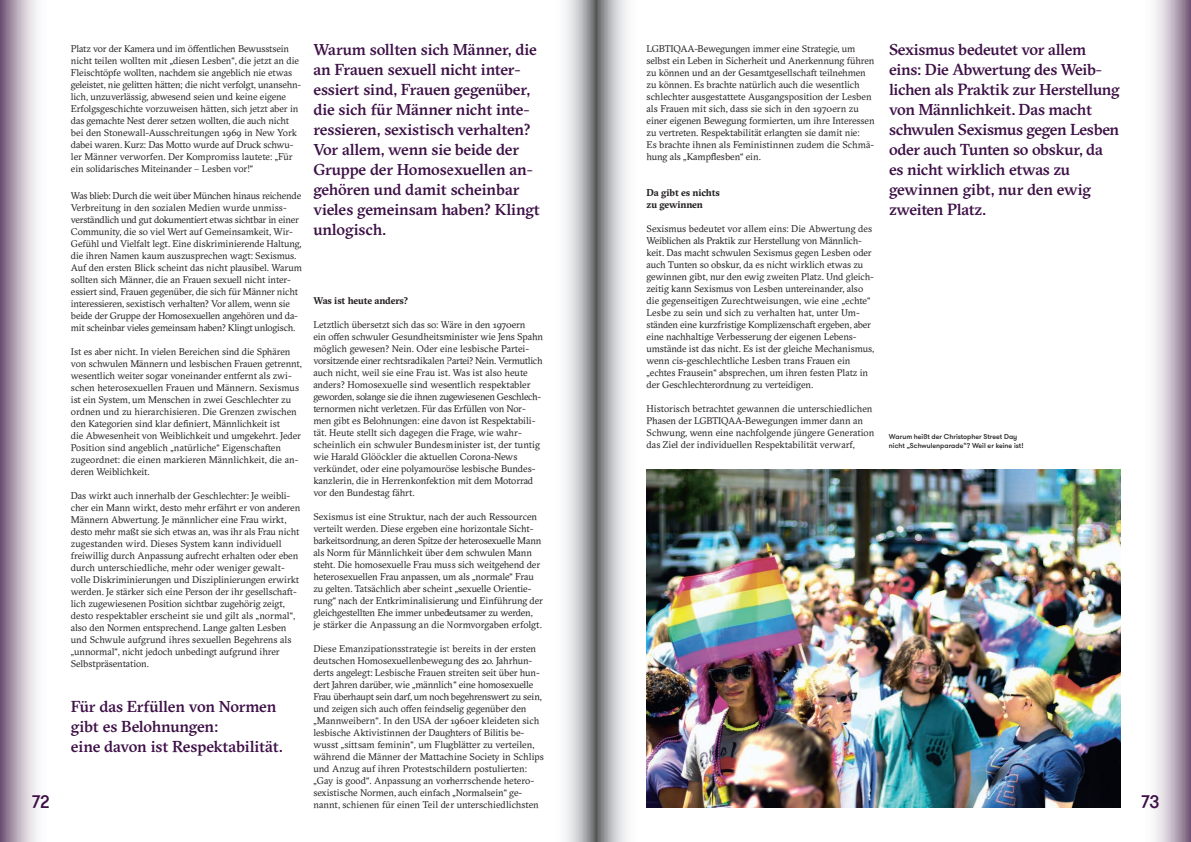
<style>
.page{position:relative;width:1191px;height:842px;background:#fff}
.page>*{position:absolute;margin:0;border:0;box-sizing:border-box;transform-origin:0 0}
.t1{font:500 18px "GT Walsheim Pro";color:#3d1046}
.t2{font:500 16px/20px "GT Sectra";letter-spacing:-.015em;color:#3d1046}
.t3{font:9.7px/12px "GT Sectra";letter-spacing:-.01em;color:#231f20}
.t4{font:700 9.7px/12px "GT Sectra";letter-spacing:-.01em;color:#231f20}
.t5{font:500 7px/8.5px "GT Walsheim Pro";color:#231f20}
</style>
<div class="page">
<svg style="left:1120px;top:0;width:71px;height:842px"></svg>
<svg style="left:0;top:0;width:38px;height:842px"></svg>
<img style="left:743px;top:469px;width:377px;height:339px">
<svg style="left:565px;top:0;width:30px;height:842px"></svg>
<img style="left:596px;top:0;width:147px;height:842px">
<p class="t2" style="left:313px;top:39px;width:228px">Warum sollten sich Männer, die an Frauen sexuell nicht inter&shy;essiert sind, Frauen gegenüber, die sich für Männer nicht inte&shy;ressieren, sexistisch verhalten?<br>Vor allem, wenn sie beide der<br>Gruppe der Homosexuellen an&shy;gehören und damit scheinbar vieles gemeinsam haben? Klingt unlogisch.</p>
<p class="t2" style="left:889px;top:39px;width:232px">Sexismus bedeutet vor allem eins: Die Abwertung des Weib&shy;lichen als Praktik zur Herstellung von Männlichkeit. Das macht schwulen Sexismus gegen Lesben oder auch Tunten so obskur, da es nicht wirklich etwas zu gewinnen gibt, nur den ewig zweiten Platz.</p>
<p class="t3" style="left:646px;top:42px;width:230px">LGBTIQAA-Bewegungen immer eine Strategie, um selbst ein Leben in Sicherheit und Anerkennung führen zu können und an der Gesamtgesellschaft teilnehmen zu können. Es brachte natürlich auch die wesentlich schlechter ausgestattete Ausgangsposition der Lesben als Frauen mit sich, dass sie sich in den 1970ern zu einer eigenen Bewegung formierten, um ihre Interessen zu vertreten. Respektabilität erlangten sie damit nie:<br>Es brachte ihnen als Feministinnen zudem die Schmä&shy;hung als „Kampflesben“ ein.</p>
<p class="t4" style="left:646px;top:186px;width:75px">Da gibt es nichts zu gewinnen</p>
<p class="t3" style="left:646px;top:222px;width:229px">Sexismus bedeutet vor allem eins: Die Abwertung des Weiblichen als Praktik zur Herstellung von Männlich&shy;keit. Das macht schwulen Sexismus gegen Lesben oder auch Tunten so obskur, da es nicht wirklich etwas zu gewinnen gibt, nur den ewig zweiten Platz. Und gleich&shy;zeitig kann Sexismus von Lesben untereinander, also die gegenseitigen Zurechtweisungen, wie eine „echte“ Lesbe zu sein und sich zu verhalten hat, unter Um&shy;ständen eine kurzfristige Komplizenschaft ergeben, aber eine nachhaltige Verbesserung der eigenen Lebens&shy;umstände ist das nicht. Es ist der gleiche Mechanismus, wenn cis-geschlechtliche Lesben trans Frauen ein „echtes Frausein“ absprechen, um ihren festen Platz in der Geschlechterordnung zu verteidigen.</p>
<p class="t3" style="left:646px;top:402px;width:229px">Historisch betrachtet gewannen die unterschiedlichen Phasen der LGBTIQAA-Bewegungen immer dann an Schwung, wenn eine nachfolgende jüngere Generation das Ziel der individuellen Respektabilität verwarf,</p>
<p class="t3" style="left:71px;top:42px;width:232px">Platz vor der Kamera und im öffentlichen Bewusstsein nicht teilen wollten mit „diesen Lesben“, die jetzt an die Fleischtöpfe wollten, nachdem sie angeblich nie etwas geleistet, nie gelitten hätten; die nicht verfolgt, unansehn&shy;lich, unzuverlässig, abwesend seien und keine eigene Erfolgsgeschichte vorzuweisen hätten, sich jetzt aber in das gemachte Nest derer setzen wollten, die auch nicht bei den Stonewall-Ausschreitungen 1969 in New York dabei waren. Kurz: Das Motto wurde auf Druck schwu&shy;ler Männer verworfen. Der Kompromiss lautete: „Für ein solidarisches Miteinander – Lesben vor!“</p>
<p class="t3" style="left:71px;top:189px;width:233px">Was blieb: Durch die weit über München hinaus reichende Verbreitung in den sozialen Medien wurde unmiss&shy;verständlich und gut dokumentiert etwas sichtbar in einer Community, die so viel Wert auf Gemeinsamkeit, Wir-Gefühl und Vielfalt legt. Eine diskriminierende Haltung, die ihren Namen kaum auszusprechen wagt: Sexismus.<br>Auf den ersten Blick scheint das nicht plausibel. Warum sollten sich Männer, die an Frauen sexuell nicht inter&shy;essiert sind, Frauen gegenüber, die sich für Männer nicht interessieren, sexistisch verhalten? Vor allem, wenn sie beide der Gruppe der Homosexuellen angehören und da&shy;mit scheinbar vieles gemeinsam haben? Klingt unlogisch.</p>
<p class="t3" style="left:71px;top:345px;width:232px">Ist es aber nicht. In vielen Bereichen sind die Sphären von schwulen Männern und lesbischen Frauen getrennt, wesentlich weiter sogar voneinander entfernt als zwi&shy;schen heterosexuellen Frauen und Männern. Sexismus ist ein System, um Menschen in zwei Geschlechter zu ordnen und zu hierarchisieren. Die Grenzen zwischen den Kategorien sind klar definiert, Männlichkeit ist<br>die Abwesenheit von Weiblichkeit und umgekehrt. Jeder Position sind angeblich „natürliche“ Eigenschaften zugeordnet: die einen markieren Männlichkeit, die an&shy;deren Weiblichkeit.</p>
<p class="t3" style="left:71px;top:489px;width:231px">Das wirkt auch innerhalb der Geschlechter: Je weibli&shy;cher ein Mann wirkt, desto mehr erfährt er von anderen Männern Abwertung. Je männlicher eine Frau wirkt, desto mehr maßt sie sich etwas an, was ihr als Frau nicht zugestanden wird. Dieses System kann individuell freiwillig durch Anpassung aufrecht erhalten oder eben durch unterschiedliche, mehr oder weniger gewalt&shy;volle Diskriminierungen und Disziplinierungen erwirkt werden. Je stärker sich eine Person der ihr gesellschaft&shy;lich zugewiesenen Position sichtbar zugehörig zeigt, desto respektabler erscheint sie und gilt als „normal“, also den Normen entsprechend. Lange galten Lesben und Schwule aufgrund ihres sexuellen Begehrens als „unnormal“, nicht jedoch unbedingt aufgrund ihrer Selbstpräsentation.</p>
<h2 class="t2" style="left:71px;top:696px;width:213px">Für das Erfüllen von Normen gibt es Belohnungen:<br>eine davon ist Respektabilität.</h2>
<p class="t4" style="left:313px;top:294px;width:96px">Was ist heute anders?</p>
<p class="t3" style="left:313px;top:318px;width:231px">Letztlich übersetzt sich das so: Wäre in den 1970ern<br>ein offen schwuler Gesundheitsminister wie Jens Spahn möglich gewesen? Nein. Oder eine lesbische Partei&shy;vorsitzende einer rechtsradikalen Partei? Nein. Vermutlich auch nicht, weil sie eine Frau ist. Was ist also heute anders? Homosexuelle sind wesentlich respektabler geworden, solange sie die ihnen zugewiesenen Geschlech&shy;ternormen nicht verletzen. Für das Erfüllen von Nor&shy;men gibt es Belohnungen: eine davon ist Respektabili&shy;tät. Heute stellt sich dagegen die Frage, wie wahr&shy;scheinlich ein schwuler Bundesminister ist, der tuntig wie Harald Glööckler die aktuellen Corona-News verkündet, oder eine polyamouröse lesbische Bundes&shy;kanzlerin, die in Herrenkonfektion mit dem Motorrad vor den Bundestag fährt.</p>
<p class="t3" style="left:313px;top:510px;width:231px">Sexismus ist eine Struktur, nach der auch Ressourcen verteilt werden. Diese ergeben eine horizontale Sicht&shy;barkeitsordnung, an deren Spitze der heterosexuelle Mann als Norm für Männlichkeit über dem schwulen Mann steht. Die homosexuelle Frau muss sich weitgehend der heterosexuellen Frau anpassen, um als „normale“ Frau zu gelten. Tatsächlich aber scheint „sexuelle Orientie&shy;rung“ nach der Entkriminalisierung und Einführung der gleichgestellten Ehe immer unbedeutsamer zu werden,<br>je stärker die Anpassung an die Normvorgaben erfolgt.</p>
<p class="t3" style="left:313px;top:642px;width:232px">Diese Emanzipationsstrategie ist bereits in der ersten deutschen Homosexuellenbewegung des 20. Jahrhun&shy;derts angelegt: Lesbische Frauen streiten seit über hun&shy;dert Jahren darüber, wie „männlich“ eine homosexuelle Frau überhaupt sein darf, um noch begehrenswert zu sein, und zeigen sich auch offen feindselig gegenüber den „Mannweibern“. In den USA der 1960er kleideten sich lesbische Aktivistinnen der Daughters of Bilitis be&shy;wusst „sittsam feminin“, um Flugblätter zu verteilen, während die Männer der Mattachine Society in Schlips und Anzug auf ihren Protestschildern postulierten: „Gay is good“. Anpassung an vorherrschende hetero&shy;sexistische Normen, auch einfach „Normalsein“ ge&shy;nannt, schienen für einen Teil der unterschiedlichsten</p>
<p class="t5" style="left:889px;top:433px;width:136px">Warum heißt der Christopher Street Day nicht „Schwulenparade“? Weil er keine ist!</p>
<h1 class="t1" style="left:32px;top:790px;width:19px">72</h1>
<h1 class="t1" style="left:1141px;top:790px;width:20px">73</h1>
</div>
